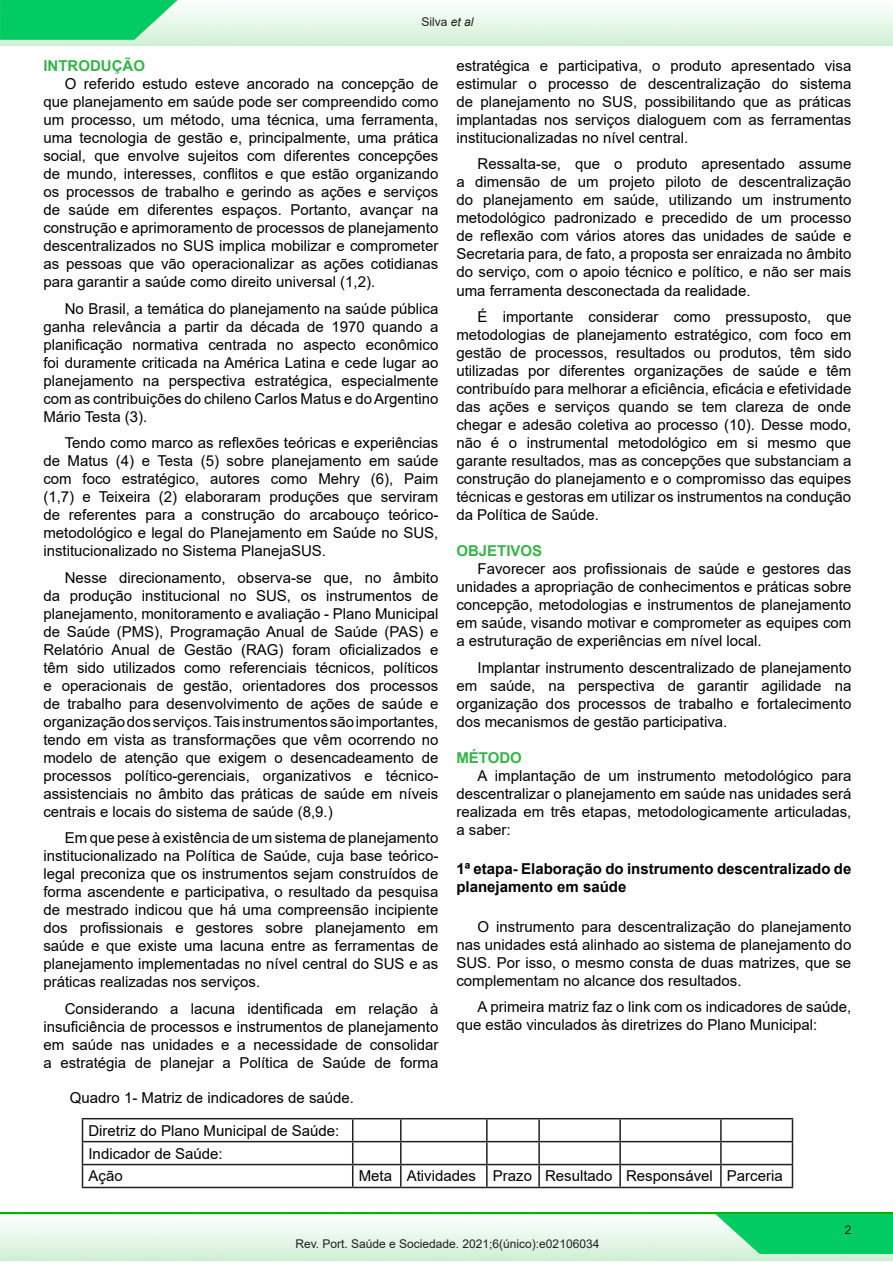
<style>
.page{position:relative;width:893px;height:1263px;background:#fff}
.page>*{position:absolute;margin:0;border:0;box-sizing:border-box;transform-origin:0 0}
.Texto{font:15px/18px "Arial";color:#000;text-align:justify}
.Tópicos_Texto{font:700 15px/18px "Arial";color:#000}
.Títulos_Texto{font:700 15px "Arial";color:#35b44a}
.t1{font:12px "Arial";color:#231f20}
.s1{font-style:italic}
</style>
<div class="page">
<img style="left:1px;top:1212px;width:892px;height:48px">
<img style="left:1px;top:0;width:892px;height:45px">
<hr style="left:82px;top:1118px;width:271px;height:1px;background:#231f20">
<hr style="left:353px;top:1118px;width:48px;height:1px;background:#231f20">
<hr style="left:401px;top:1118px;width:86px;height:1px;background:#231f20">
<hr style="left:400px;top:1119px;width:2px;height:22px;background:#231f20">
<hr style="left:487px;top:1118px;width:52px;height:1px;background:#231f20">
<hr style="left:486px;top:1119px;width:2px;height:22px;background:#231f20">
<hr style="left:539px;top:1118px;width:81px;height:1px;background:#231f20">
<hr style="left:538px;top:1119px;width:2px;height:22px;background:#231f20">
<hr style="left:620px;top:1118px;width:101px;height:1px;background:#231f20">
<hr style="left:619px;top:1119px;width:2px;height:22px;background:#231f20">
<hr style="left:721px;top:1118px;width:72px;height:1px;background:#231f20">
<hr style="left:720px;top:1119px;width:2px;height:22px;background:#231f20">
<hr style="left:82px;top:1141px;width:271px;height:1px;background:#231f20">
<hr style="left:353px;top:1141px;width:48px;height:1px;background:#231f20">
<hr style="left:401px;top:1141px;width:86px;height:1px;background:#231f20">
<hr style="left:400px;top:1142px;width:2px;height:22px;background:#231f20">
<hr style="left:487px;top:1141px;width:52px;height:1px;background:#231f20">
<hr style="left:486px;top:1142px;width:2px;height:22px;background:#231f20">
<hr style="left:539px;top:1141px;width:81px;height:1px;background:#231f20">
<hr style="left:538px;top:1142px;width:2px;height:22px;background:#231f20">
<hr style="left:620px;top:1141px;width:101px;height:1px;background:#231f20">
<hr style="left:619px;top:1142px;width:2px;height:22px;background:#231f20">
<hr style="left:721px;top:1141px;width:72px;height:1px;background:#231f20">
<hr style="left:720px;top:1142px;width:2px;height:22px;background:#231f20">
<hr style="left:82px;top:1164px;width:271px;height:1px;background:#231f20">
<svg style="left:82px;top:1119px;width:1px;height:68px"></svg>
<hr style="left:353px;top:1164px;width:48px;height:1px;background:#231f20">
<svg style="left:352px;top:1119px;width:1px;height:68px"></svg>
<hr style="left:401px;top:1164px;width:86px;height:1px;background:#231f20">
<hr style="left:400px;top:1165px;width:2px;height:22px;background:#231f20">
<hr style="left:487px;top:1164px;width:52px;height:1px;background:#231f20">
<hr style="left:486px;top:1165px;width:2px;height:22px;background:#231f20">
<hr style="left:539px;top:1164px;width:81px;height:1px;background:#231f20">
<hr style="left:538px;top:1165px;width:2px;height:22px;background:#231f20">
<hr style="left:620px;top:1164px;width:101px;height:1px;background:#231f20">
<hr style="left:619px;top:1165px;width:2px;height:22px;background:#231f20">
<hr style="left:721px;top:1164px;width:72px;height:1px;background:#231f20">
<hr style="left:720px;top:1165px;width:2px;height:22px;background:#231f20">
<svg style="left:792px;top:1119px;width:1px;height:68px"></svg>
<hr style="left:82px;top:1187px;width:271px;height:1px;background:#231f20">
<hr style="left:353px;top:1187px;width:48px;height:1px;background:#231f20">
<hr style="left:401px;top:1187px;width:86px;height:1px;background:#231f20">
<hr style="left:487px;top:1187px;width:52px;height:1px;background:#231f20">
<hr style="left:539px;top:1187px;width:81px;height:1px;background:#231f20">
<hr style="left:620px;top:1187px;width:101px;height:1px;background:#231f20">
<hr style="left:721px;top:1187px;width:72px;height:1px;background:#231f20">
<p class="t1" style="left:421px;top:13px;width:54px">Silva <span class="s1">et al</span></p>
<p class="Títulos_Texto" style="left:43px;top:55px;width:103px">INTRODUÇÃO</p>
<p class="Texto" style="left:43px;top:75px;width:396px;text-indent:21px">O referido estudo esteve ancorado na concepção de que planejamento em saúde pode ser compreendido como um processo, um método, uma técnica, uma ferramenta, uma tecnologia de gestão e, principalmente, uma prática social, que envolve sujeitos com diferentes concepções de mundo, interesses, conflitos e que estão organizando os processos de trabalho e gerindo as ações e serviços de saúde em diferentes espaços. Portanto, avançar na construção e aprimoramento de processos de planejamento descentralizados no SUS implica mobilizar e comprometer as pessoas que vão operacionalizar as ações cotidianas para garantir a saúde como direito universal (1,2).</p>
<p class="Texto" style="left:43px;top:299px;width:396px;text-indent:21px">No Brasil, a temática do planejamento na saúde pública ganha relevância a partir da década de 1970 quando a planificação normativa centrada no aspecto econômico foi duramente criticada na América Latina e cede lugar ao planejamento na perspectiva estratégica, especialmente com as contribuições do chileno Carlos Matus e do Argentino Mário Testa (3).</p>
<p class="Texto" style="left:43px;top:434px;width:396px;text-indent:21px">Tendo como marco as reflexões teóricas e experiências de Matus (4) e Testa (5) sobre planejamento em saúde com foco estratégico, autores como Mehry (6), Paim (1,7) e Teixeira (2) elaboraram produções que serviram de referentes para a construção do arcabouço teórico&shy;metodológico e legal do Planejamento em Saúde no SUS, institucionalizado no Sistema PlanejaSUS.</p>
<p class="Texto" style="left:43px;top:568px;width:396px;text-indent:21px">Nesse direcionamento, observa-se que, no âmbito da produção institucional no SUS, os instrumentos de planejamento, monitoramento e avaliação - Plano Municipal de Saúde (PMS), Programação Anual de Saúde (PAS) e Relatório Anual de Gestão (RAG) foram oficializados e têm sido utilizados como referenciais técnicos, políticos e operacionais de gestão, orientadores dos processos de trabalho para desenvolvimento de ações de saúde e organização dos serviços. Tais instrumentos são importantes, tendo em vista as transformações que vêm ocorrendo no modelo de atenção que exigem o desencadeamento de processos político-gerenciais, organizativos e técnico&shy;assistenciais no âmbito das práticas de saúde em níveis centrais e locais do sistema de saúde (8,9.)</p>
<p class="Texto" style="left:43px;top:829px;width:396px;text-indent:21px">Em que pese à existência de um sistema de planejamento institucionalizado na Política de Saúde, cuja base teórico&shy;legal preconiza que os instrumentos sejam construídos de forma ascendente e participativa, o resultado da pesquisa de mestrado indicou que há uma compreensão incipiente dos profissionais e gestores sobre planejamento em saúde e que existe uma lacuna entre as ferramentas de planejamento implementadas no nível central do SUS e as práticas realizadas nos serviços.</p>
<p class="Texto" style="left:43px;top:999px;width:396px;text-indent:21px">Considerando a lacuna identificada em relação à insuficiência de processos e instrumentos de planejamento em saúde nas unidades e a necessidade de consolidar a estratégia de planejar a Política de Saúde de forma</p>
<p class="Texto" style="left:456px;top:57px;width:396px">estratégica e participativa, o produto apresentado visa estimular o processo de descentralização do sistema de planejamento no SUS, possibilitando que as práticas implantadas nos serviços dialoguem com as ferramentas institucionalizadas no nível central.</p>
<p class="Texto" style="left:456px;top:155px;width:396px;text-indent:21px">Ressalta-se, que o produto apresentado assume a dimensão de um projeto piloto de descentralização do planejamento em saúde, utilizando um instrumento metodológico padronizado e precedido de um processo de reflexão com vários atores das unidades de saúde e Secretaria para, de fato, a proposta ser enraizada no âmbito do serviço, com o apoio técnico e político, e não ser mais uma ferramenta desconectada da realidade.</p>
<p class="Texto" style="left:456px;top:308px;width:396px;text-indent:21px">É importante considerar como pressuposto, que metodologias de planejamento estratégico, com foco em gestão de processos, resultados ou produtos, têm sido utilizadas por diferentes organizações de saúde e têm contribuído para melhorar a eficiência, eficácia e efetividade das ações e serviços quando se tem clareza de onde chegar e adesão coletiva ao processo (10). Desse modo, não é o instrumental metodológico em si mesmo que garante resultados, mas as concepções que substanciam a construção do planejamento e o compromisso das equipes técnicas e gestoras em utilizar os instrumentos na condução da Política de Saúde.</p>
<p class="Títulos_Texto" style="left:456px;top:540px;width:87px">OBJETIVOS</p>
<p class="Texto" style="left:456px;top:560px;width:396px;text-indent:21px">Favorecer aos profissionais de saúde e gestores das unidades a apropriação de conhecimentos e práticas sobre concepção, metodologias e instrumentos de planejamento em saúde, visando motivar e comprometer as equipes com a estruturação de experiências em nível local.</p>
<p class="Texto" style="left:456px;top:658px;width:396px;text-indent:21px">Implantar instrumento descentralizado de planejamento em saúde, na perspectiva de garantir agilidade na organização dos processos de trabalho e fortalecimento dos mecanismos de gestão participativa.</p>
<p class="Títulos_Texto" style="left:456px;top:747px;width:67px">MÉTODO</p>
<p class="Texto" style="left:456px;top:767px;width:396px;text-indent:21px">A implantação de um instrumento metodológico para descentralizar o planejamento em saúde nas unidades será realizada em três etapas, metodologicamente articuladas, a saber:</p>
<p class="Tópicos_Texto" style="left:456px;top:860px;width:396px">1ª etapa- Elaboração do instrumento descentralizado de planejamento em saúde</p>
<p class="Texto" style="left:456px;top:917px;width:396px;text-indent:21px">O instrumento para descentralização do planejamento nas unidades está alinhado ao sistema de planejamento do SUS. Por isso, o mesmo consta de duas matrizes, que se complementam no alcance dos resultados.</p>
<p class="Texto" style="left:456px;top:998px;width:396px;text-indent:21px">A primeira matriz faz o link com os indicadores de saúde, que estão vinculados às diretrizes do Plano Municipal:</p>
<p class="Texto" style="left:70px;top:1089px;width:286px">Quadro 1- Matriz de indicadores de saúde.</p>
<p class="Texto" style="left:88px;top:1121px;width:252px">Diretriz do Plano Municipal de Saúde:</p>
<p class="Texto" style="left:88px;top:1144px;width:136px">Indicador de Saúde:</p>
<p class="Texto" style="left:88px;top:1167px;width:36px">Ação</p>
<p class="Texto" style="left:359px;top:1167px;width:35px">Meta</p>
<p class="Texto" style="left:407px;top:1167px;width:71px">Atividades</p>
<p class="Texto" style="left:493px;top:1167px;width:41px">Prazo</p>
<p class="Texto" style="left:545px;top:1167px;width:69px">Resultado</p>
<p class="Texto" style="left:626px;top:1167px;width:88px">Responsável</p>
<p class="Texto" style="left:727px;top:1167px;width:57px">Parceria</p>
<p class="t1" style="left:295px;top:1235px;width:305px">Rev. Port. Saúde e Sociedade. 2021;6(único):e02106034</p>
<p class="t1" style="left:845px;top:1221px;width:8px">2</p>
</div>
